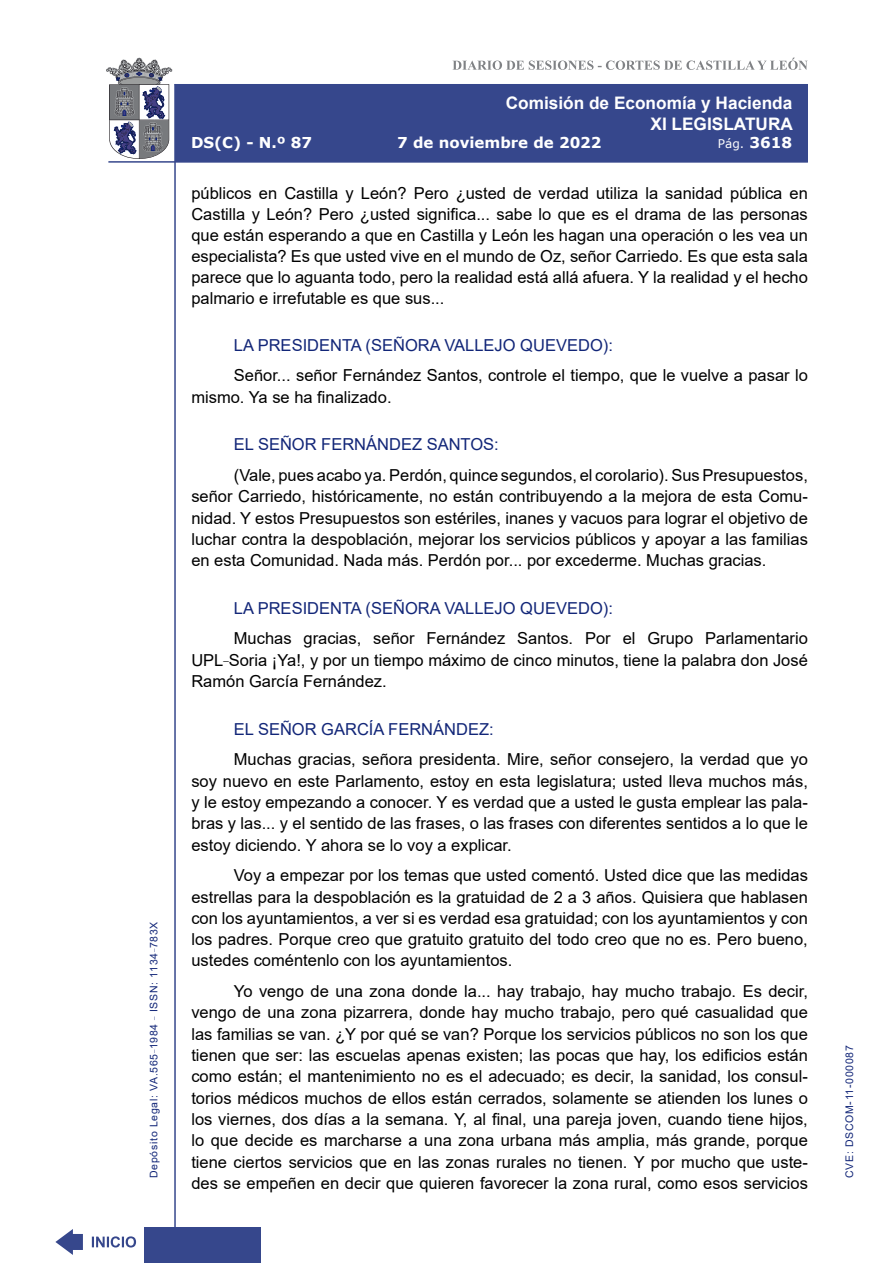
<style>
.page{position:relative;width:893px;height:1263px;background:#fff}
.page>*{position:absolute;margin:0;border:0;box-sizing:border-box;transform-origin:0 0}
.t1{font:700 17.25px/20.7px "Arial";color:#fff;text-align:right}
.t2{font:16.5px/21.3px "Arial";color:#000;text-align:justify}
.Orador{font:16.5px "Arial";color:#122678}
.t3{font:700 15px "Verdana";color:#fff}
.t4{font:12px "Verdana";color:#fff}
.t5{font:10.5px "Arial";letter-spacing:.065em;color:#122678}
.s1{font-weight:700;font-size:15px}
</style>
<div class="page">
<svg style="left:452px;top:58px;width:356px;height:12px"></svg>
<hr style="left:174px;top:84px;width:2px;height:1179px;background:#36478c">
<div style="left:144px;top:1227px;width:117px;height:36px;background:#36478c"></div>
<div style="left:175px;top:84px;width:633px;height:78px;background:#36478c"></div>
<hr style="left:108px;top:161px;width:700px;height:2px;background:#36478c">
<svg style="left:92px;top:1236px;width:44px;height:11px"></svg>
<svg style="left:55px;top:1229px;width:28px;height:26px"></svg>
<svg style="left:106px;top:58px;width:66px;height:101px"></svg>
<p class="t5" style="left:146px;top:1178px;width:258px;rotate:-90deg">Depósito Legal: VA.565<sup>_</sup>1984 <sup>_</sup> ISSN: 1134<sup>_</sup>783X</p>
<p class="t1" style="left:506px;top:93px;width:289px">Comisión de Economía y Hacienda<br>XI LEGISLATURA</p>
<p class="t3" style="left:191px;top:132px;width:123px">DS(C) - N.º 87</p>
<p class="t3" style="left:397px;top:132px;width:206px">7 de noviembre de 2022</p>
<p class="t4" style="left:718px;top:135px;width:76px">Pág. <span class="s1">3618</span></p>
<p class="t2" style="left:191px;top:183px;width:618px">públicos en Castilla y León? Pero ¿usted de verdad utiliza la sanidad pública en Castilla y León? Pero ¿usted significa... sabe lo que es el drama de las personas que están esperando a que en Castilla y León les hagan una operación o les vea un especialista? Es que usted vive en el mundo de Oz, señor Carriedo. Es que esta sala parece que lo aguanta todo, pero la realidad está allá afuera. Y la realidad y el hecho palmario e irrefutable es que sus...</p>
<p class="Orador" style="left:234px;top:333px;width:381px">LA PRESIDENTA (SEÑORA VALLEJO QUEVEDO):</p>
<p class="t2" style="left:191px;top:365px;width:618px;text-indent:43px">Señor... señor Fernández Santos, controle el tiempo, que le vuelve a pasar lo mismo. Ya se ha finalizado.</p>
<p class="Orador" style="left:234px;top:433px;width:266px">EL SEÑOR FERNÁNDEZ SANTOS:</p>
<p class="t2" style="left:191px;top:464px;width:618px;text-indent:43px">(Vale, pues acabo ya. Perdón, quince segundos, el corolario). Sus Presupuestos, señor Carriedo, históricamente, no están contribuyendo a la mejora de esta Comu&shy;nidad. Y estos Presupuestos son estériles, inanes y vacuos para lograr el objetivo de luchar contra la despoblación, mejorar los servicios públicos y apoyar a las familias en esta Comunidad. Nada más. Perdón por... por excederme. Muchas gracias.</p>
<p class="Orador" style="left:234px;top:597px;width:381px">LA PRESIDENTA (SEÑORA VALLEJO QUEVEDO):</p>
<p class="t2" style="left:191px;top:628px;width:618px;text-indent:43px">Muchas gracias, señor Fernández Santos. Por el Grupo Parlamentario UPL<sup>_</sup>Soria ¡Ya!, y por un tiempo máximo de cinco minutos, tiene la palabra don José Ramón García Fernández.</p>
<p class="Orador" style="left:234px;top:718px;width:261px">EL SEÑOR GARCÍA FERNÁNDEZ:</p>
<p class="t2" style="left:191px;top:749px;width:618px;text-indent:43px">Muchas gracias, señora presidenta. Mire, señor consejero, la verdad que yo soy nuevo en este Parlamento, estoy en esta legislatura; usted lleva muchos más, y le estoy empezando a conocer. Y es verdad que a usted le gusta emplear las pala&shy;bras y las... y el sentido de las frases, o las frases con diferentes sentidos a lo que le estoy diciendo. Y ahora se lo voy a explicar.</p>
<p class="t2" style="left:191px;top:865px;width:618px;text-indent:43px">Voy a empezar por los temas que usted comentó. Usted dice que las medidas estrellas para la despoblación es la gratuidad de 2 a 3 años. Quisiera que hablasen con los ayuntamientos, a ver si es verdad esa gratuidad; con los ayuntamientos y con los padres. Porque creo que gratuito gratuito del todo creo que no es. Pero bueno, ustedes coméntenlo con los ayuntamientos.</p>
<p class="t2" style="left:191px;top:980px;width:618px;text-indent:43px">Yo vengo de una zona donde la... hay trabajo, hay mucho trabajo. Es decir, vengo de una zona pizarrera, donde hay mucho trabajo, pero qué casualidad que las familias se van. ¿Y por qué se van? Porque los servicios públicos no son los que tienen que ser: las escuelas apenas existen; las pocas que hay, los edificios están como están; el mantenimiento no es el adecuado; es decir, la sanidad, los consul&shy;torios médicos muchos de ellos están cerrados, solamente se atienden los lunes o los viernes, dos días a la semana. Y, al final, una pareja joven, cuando tiene hijos, lo que decide es marcharse a una zona urbana más amplia, más grande, porque tiene ciertos servicios que en las zonas rurales no tienen. Y por mucho que uste&shy;des se empeñen en decir que quieren favorecer la zona rural, como esos servicios</p>
<p class="t5" style="left:842px;top:1178px;width:134px;rotate:-90deg">CVE: DSCOM-11-000087</p>
</div>
